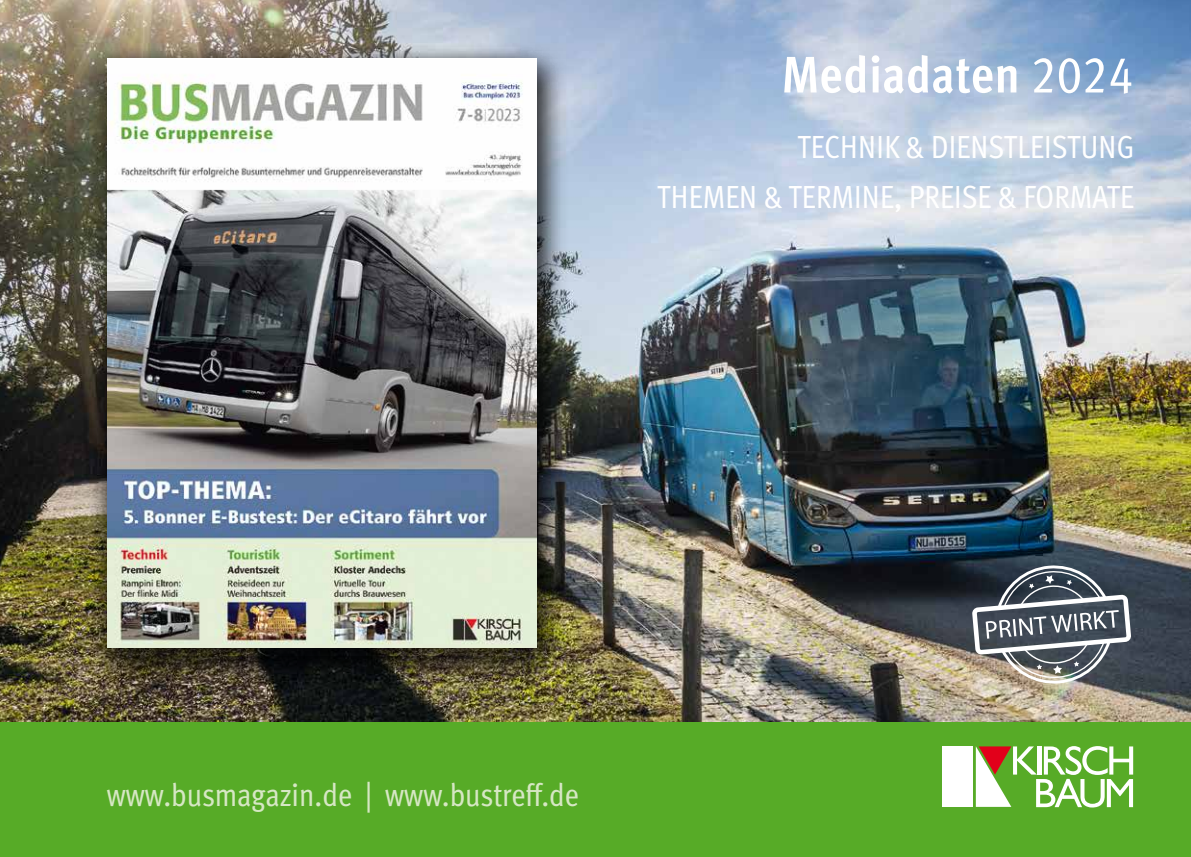
<style>
.page{position:relative;width:1191px;height:857px;background:#fff}
.page>*{position:absolute;margin:0;border:0;box-sizing:border-box;transform-origin:0 0}
.t1{font:700 condensed 51.4px "Meta OT";letter-spacing:.005em;color:#fff}
.t2{font:condensed 32px/49.8px "Meta OT";color:#fff;text-align:right}
.t3{font:condensed 32px "Meta OT";letter-spacing:-.005em;color:#d6e7c4}
.s1{font-weight:400}
</style>
<div class="page">
<img style="left:0;top:0;width:1191px;height:721px">
<div style="left:0;top:721px;width:1191px;height:135px;background:#57ab27"></div>
<div style="left:83px;top:45px;width:479px;height:638px;background:#000;opacity:.65"></div>
<svg style="left:972px;top:563px;width:159px;height:122px;background:#6b7177"></svg>
<div style="left:943px;top:746px;width:30px;height:60px;background:#fff"></div>
<svg style="left:975px;top:746px;width:158px;height:61px"></svg>
<div style="left:91px;top:42px;width:479px;height:637px;background:#000;opacity:.65"></div>
<img style="left:108px;top:59px;width:429px;height:587px">
<h1 class="t1" style="left:781px;top:42px;width:353px">Mediadaten <span class="s1">2024</span></h1>
<p class="t2" style="left:657px;top:120px;width:478px">TECHNIK &amp; DIENSTLEISTUNG<br>THEMEN &amp; TERMINE, PREISE &amp; FORMATE</p>
<p class="t3" style="left:107px;top:774px;width:474px">www.busmagazin.de | www.bustreff.de</p>
</div>
